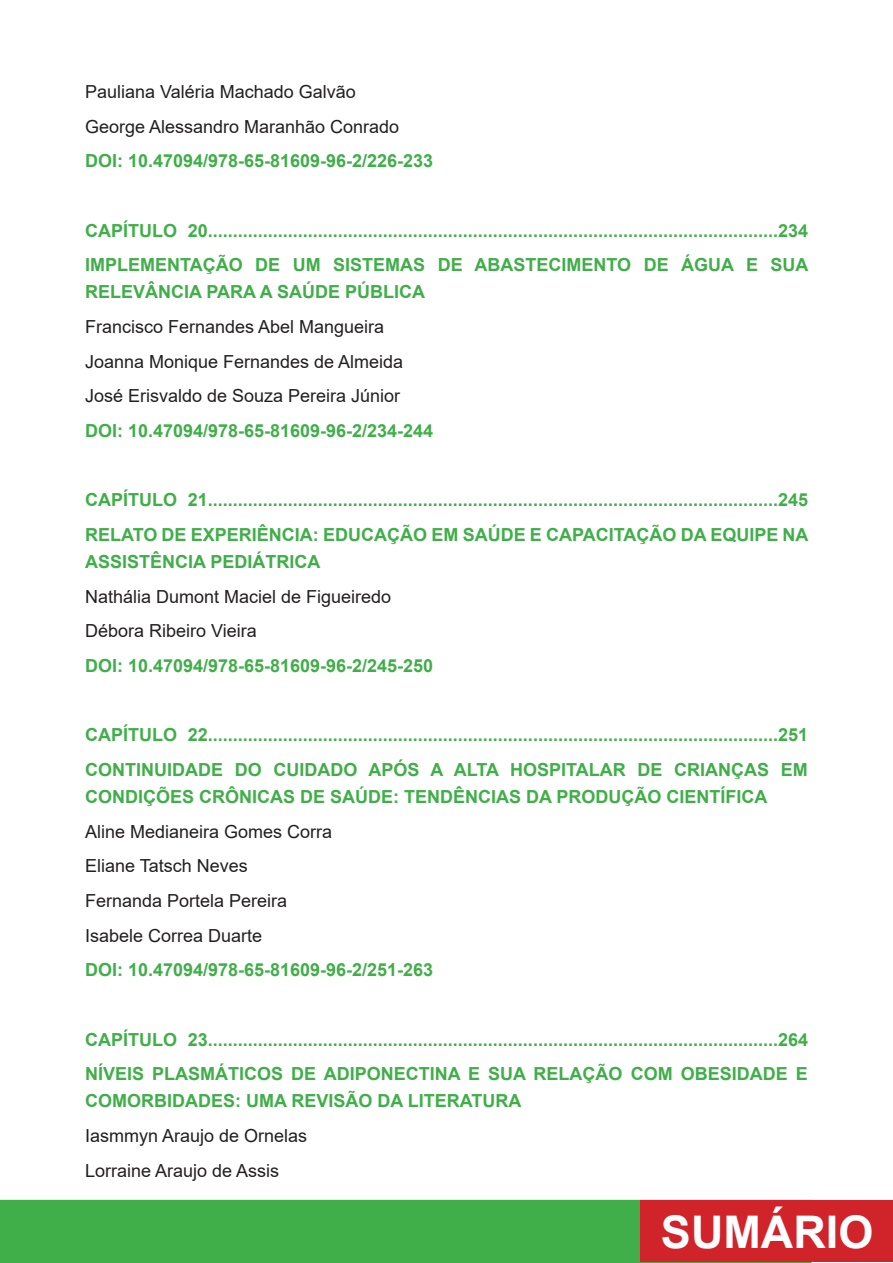
<style>
.page{position:relative;width:893px;height:1263px;background:#fff}
.page>*{position:absolute;margin:0;border:0;box-sizing:border-box;transform-origin:0 0}
.t1{font:700 45px "Arial";color:#fff}
.t2{font:700 18px/27px "Arial";color:#40ae49}
.t3{font:18px "Arial";color:#231f20}
</style>
<div class="page">
<div style="left:0;top:1200px;width:812px;height:63px;background:#40ae49"></div>
<div style="left:641px;top:1200px;width:252px;height:62px;background:#d1232a"></div>
<p class="t3" style="left:85px;top:79px;width:272px">Pauliana Valéria Machado Galvão</p>
<p class="t3" style="left:85px;top:114px;width:316px">George Alessandro Maranhão Conrado</p>
<p class="t2" style="left:85px;top:148px;width:350px">DOI: 10.47094/978-65-81609-96-2/226-233</p>
<p class="t2" style="left:85px;top:217px;width:725px">CAPÍTULO 20..................................................................................................................234</p>
<p class="t2" style="left:85px;top:252px;width:725px">IMPLEMENTAÇÃO DE UM SISTEMAS DE ABASTECIMENTO DE ÁGUA E SUA<br>RELEVÂNCIA PARA A SAÚDE PÚBLICA</p>
<p class="t3" style="left:85px;top:314px;width:301px">Francisco Fernandes Abel Mangueira</p>
<p class="t3" style="left:85px;top:349px;width:320px">Joanna Monique Fernandes de Almeida</p>
<p class="t3" style="left:85px;top:384px;width:317px">José Erisvaldo de Souza Pereira Júnior</p>
<p class="t2" style="left:85px;top:417px;width:350px">DOI: 10.47094/978-65-81609-96-2/234-244</p>
<p class="t2" style="left:85px;top:487px;width:725px">CAPÍTULO 21..................................................................................................................245</p>
<p class="t2" style="left:85px;top:521px;width:725px">RELATO DE EXPERIÊNCIA: EDUCAÇÃO EM SAÚDE E CAPACITAÇÃO DA EQUIPE NA<br>ASSISTÊNCIA PEDIÁTRICA</p>
<p class="t3" style="left:85px;top:584px;width:308px">Nathália Dumont Maciel de Figueiredo</p>
<p class="t3" style="left:85px;top:619px;width:173px">Débora Ribeiro Vieira</p>
<p class="t2" style="left:85px;top:652px;width:350px">DOI: 10.47094/978-65-81609-96-2/245-250</p>
<p class="t2" style="left:85px;top:722px;width:725px">CAPÍTULO 22..................................................................................................................251</p>
<p class="t2" style="left:85px;top:756px;width:724px">CONTINUIDADE DO CUIDADO APÓS A ALTA HOSPITALAR DE CRIANÇAS EM<br>CONDIÇÕES CRÔNICAS DE SAÚDE: TENDÊNCIAS DA PRODUÇÃO CIENTÍFICA</p>
<p class="t3" style="left:85px;top:819px;width:249px">Aline Medianeira Gomes Corra</p>
<p class="t3" style="left:85px;top:853px;width:164px">Eliane Tatsch Neves</p>
<p class="t3" style="left:85px;top:888px;width:204px">Fernanda Portela Pereira</p>
<p class="t3" style="left:85px;top:923px;width:179px">Isabele Correa Duarte</p>
<p class="t2" style="left:85px;top:957px;width:350px">DOI: 10.47094/978-65-81609-96-2/251-263</p>
<p class="t2" style="left:85px;top:1026px;width:725px">CAPÍTULO 23..................................................................................................................264</p>
<p class="t2" style="left:85px;top:1061px;width:724px">NÍVEIS PLASMÁTICOS DE ADIPONECTINA E SUA RELAÇÃO COM OBESIDADE E<br>COMORBIDADES: UMA REVISÃO DA LITERATURA</p>
<p class="t3" style="left:85px;top:1123px;width:224px">Iasmmyn Araujo de Ornelas</p>
<p class="t3" style="left:85px;top:1158px;width:196px">Lorraine Araujo de Assis</p>
<h1 class="t1" style="left:661px;top:1200px;width:214px">SUMÁRIO</h1>
</div>
